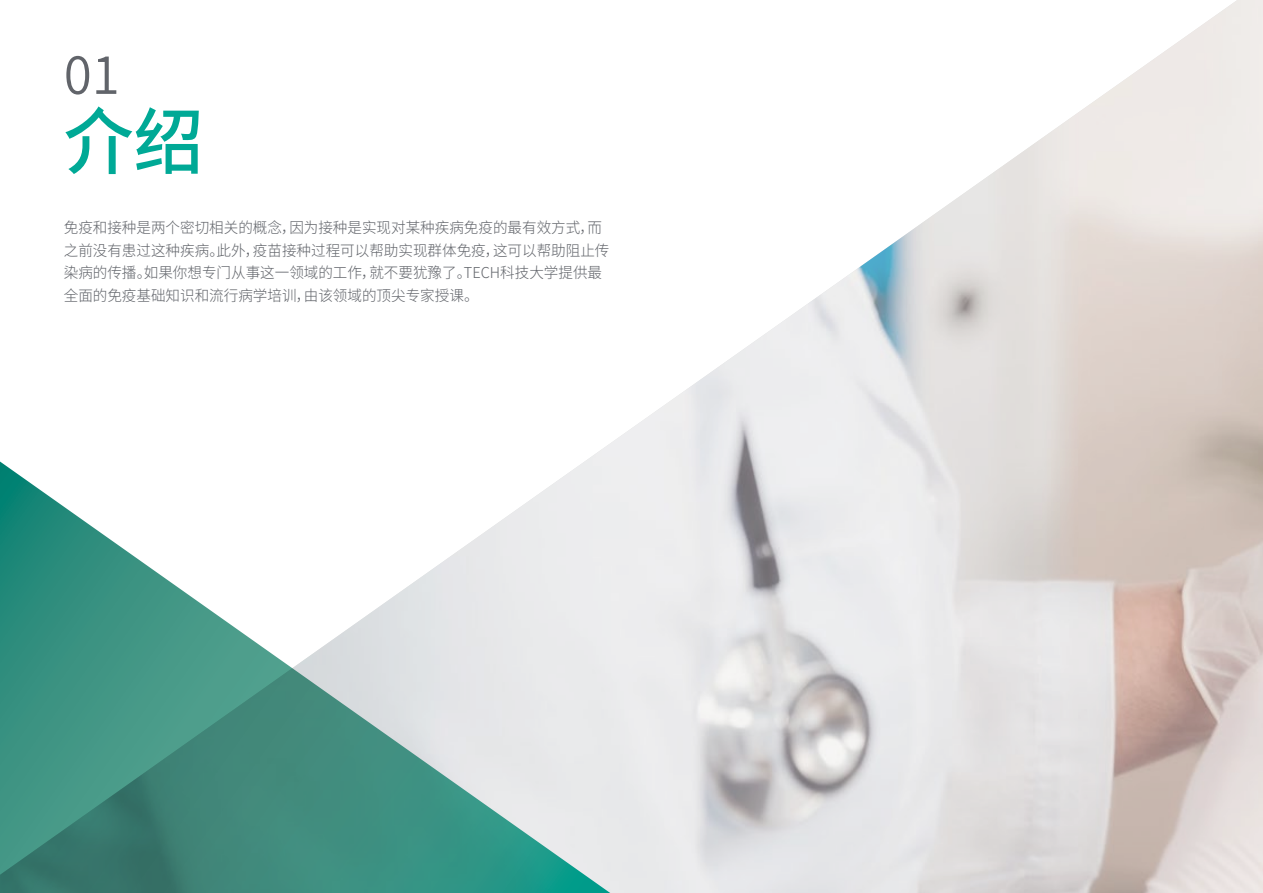
<style>
.page{position:relative;width:1263px;height:893px;background:#fff}
.page>*{position:absolute;margin:0;border:0;box-sizing:border-box;transform-origin:0 0}
.t1{font:500 72px "Source Han Sans CN";color:#00a996}
.t2{font:52.5px "Source Han Sans CN";color:#61646a}
.t3{font:300 15px/22.5px "Source Han Sans CN";color:#61646a}
</style>
<div class="page">
<img style="left:607px;top:0;width:656px;height:893px">
<svg style="left:0;top:446px;width:640px;height:447px"></svg>
<h2 class="t2" style="left:64px;top:45px;width:57px">01</h2>
<h1 class="t1" style="left:64px;top:101px;width:141px">介绍</h1>
<p class="t3" style="left:64px;top:217px;width:547px">免疫和接种是两个密切相关的概念，因为接种是实现对某种疾病免疫的最有效方式，而之前没有患过这种疾病。此外，疫苗接种过程可以帮助实现群体免疫，这可以帮助阻止传染病的传播。如果你想专门从事这一领域的工作，就不要犹豫了。TECH科技大学提供最全面的免疫基础知识和流行病学培训，由该领域的顶尖专家授课。</p>
</div>
